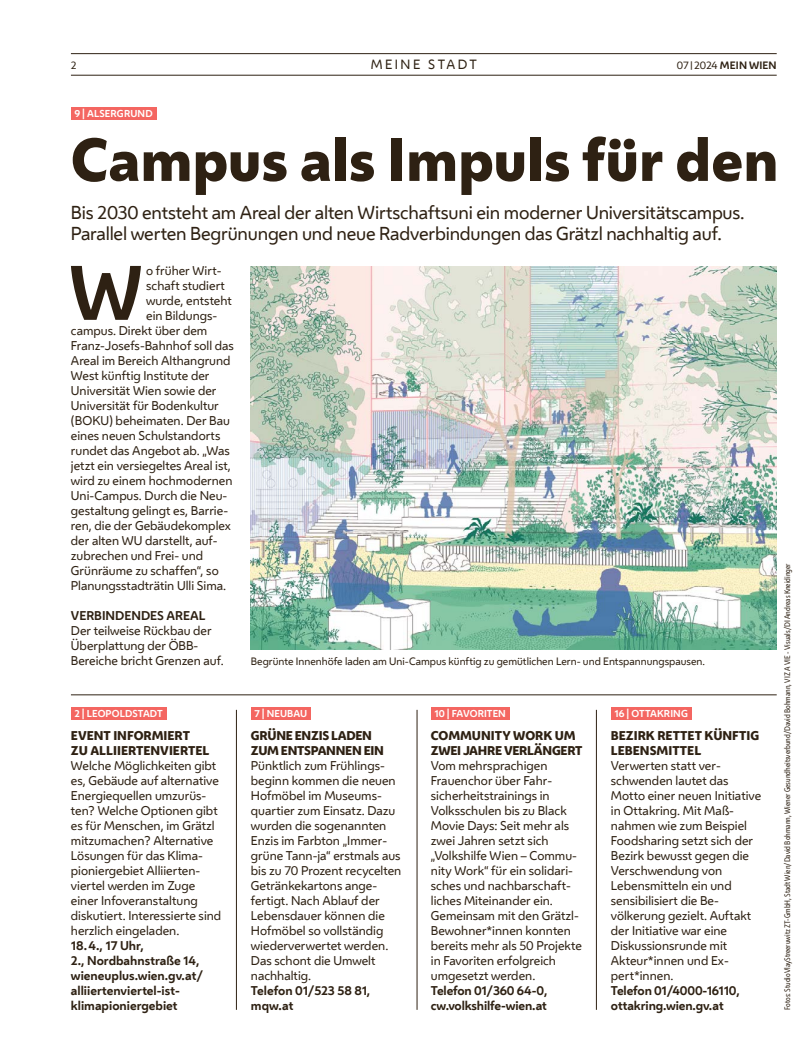
<style>
.page{position:relative;width:798px;height:1063px;background:#fff}
.page>*{position:absolute;margin:0;border:0;box-sizing:border-box;transform-origin:0 0}
.FT_FT_Initial4{font:700 71.88px "Wiener Melange";color:#2e2113}
.HL_Header_45pt{font:800 56.25px "Wiener Melange";color:#2e2113}
.HL_VS_14pt{font:17.5px/21px "Wiener Melange";letter-spacing:-.01em;color:#2e2113}
.t1{font:12.5px "Wiener Melange";letter-spacing:.2em;color:#2e2113}
.Spalte_Infobox_Spalte_FT{font:11.88px/15px "Wiener Melange";color:#2e2113}
.FT_FT_Initial4-2{font:11.88px "Wiener Melange";color:#2e2113}
.FT_FT{font:11.88px/15px "Wiener Melange";color:#2e2113}
.Spalte_Infobox_Spalte_FT-2{font:700 11.88px "Wiener Melange";letter-spacing:-.01em;color:#2e2113}
.FT_FT_Info_bold{font:700 11.88px/15px "Wiener Melange";color:#2e2113}
.Spalte_Infobox_Spalte_Header{font:800 11.88px/15px "Wiener Melange";color:#2e2113}
.Spalte_Infobox_Spalte_Header-2{font:800 11.88px/15px "Wiener Melange";letter-spacing:-.02em;color:#2e2113}
.Spalte_Infobox_Spalte_Header-3{font:800 11.88px/15px "Wiener Melange";letter-spacing:-.025em;color:#2e2113}
.FT_Zwischentitel{font:700 11.88px "Wiener Melange";color:#2e2113}
.Spalte_Infobox_Spalte_Info{font:700 11.88px "Wiener Melange";color:#2e2113}
.FT_Bildunterschrift{font:10px "Wiener Melange";color:#2e2113}
.t2{font:700 10px "Wiener Melange";letter-spacing:.01em;color:#2e2113}
.Spalte_Infobox_Spalte_Markerl_shade{font:700 9.38px "Wiener Melange";letter-spacing:.01em;color:#fff}
.t3{font:7.5px "Wiener Melange Cd";color:#2e2113}
.s1{font-weight:400}
.s2{font-weight:400;font-size:7.5px}
</style>
<div class="page">
<hr style="left:71px;top:75px;width:705px;height:1px;background:#2e2113">
<hr style="left:71px;top:53px;width:705px;height:1px;background:#2e2113">
<div style="left:251px;top:707px;width:59px;height:13px;background:#f46661"></div>
<div style="left:71px;top:707px;width:95px;height:13px;background:#f46661"></div>
<div style="left:431px;top:707px;width:78px;height:13px;background:#f46661"></div>
<div style="left:610px;top:707px;width:81px;height:13px;background:#f46661"></div>
<hr style="left:236px;top:710px;width:1px;height:300px;background:#2e2113">
<hr style="left:596px;top:710px;width:1px;height:300px;background:#2e2113">
<hr style="left:416px;top:710px;width:1px;height:300px;background:#2e2113">
<hr style="left:71px;top:695px;width:705px;height:1px;background:#2e2113">
<div style="left:71px;top:107px;width:85px;height:13px;background:#f46661"></div>
<img style="left:251px;top:266px;width:525px;height:384px">
<p class="FT_Bildunterschrift" style="left:71px;top:58px;width:7px">2</p>
<p class="t1" style="left:370px;top:55px;width:78px">Mein e Stadt</p>
<p class="t2" style="left:676px;top:57px;width:101px"><span class="s1">07</span> <span class="s2">|</span><span class="s1">2024</span> MEIN WIEN</p>
<p class="Spalte_Infobox_Spalte_Markerl_shade" style="left:74px;top:106px;width:80px">9 | ALSERGRUND</p>
<h1 class="HL_Header_45pt" style="left:71px;top:121px;width:708px">Campus als Impuls für den</h1>
<p class="HL_VS_14pt" style="left:71px;top:201px;width:675px">Bis 2030 entsteht am Areal der alten Wirtschaftsuni ein moderner Universitätscampus.<br>Parallel werten Begrünungen und neue Radverbindungen das Grätzl nachhaltig auf.</p>
<p class="FT_FT_Initial4" style="left:69px;top:233px;width:75px">W</p>
<p class="FT_FT_Initial4-2" style="left:146px;top:261px;width:77px">o früher Wirt-</p>
<p class="FT_FT_Initial4-2" style="left:146px;top:276px;width:80px">schaft studiert</p>
<p class="FT_FT_Initial4-2" style="left:146px;top:291px;width:87px">wurde, entsteht</p>
<p class="FT_FT_Initial4-2" style="left:146px;top:306px;width:73px">ein Bildungs-</p>
<p class="FT_FT_Initial4-2" style="left:71px;top:321px;width:138px">campus. Direkt über dem</p>
<p class="FT_FT_Initial4-2" style="left:71px;top:336px;width:164px">Franz-Josefs-Bahnhof soll das</p>
<p class="FT_FT_Initial4-2" style="left:71px;top:351px;width:161px">Areal im Bereich Althangrund</p>
<p class="FT_FT_Initial4-2" style="left:71px;top:366px;width:140px">West künftig I nstitute der</p>
<p class="FT_FT_Initial4-2" style="left:71px;top:381px;width:147px">Universität Wien sowie der</p>
<p class="FT_FT_Initial4-2" style="left:71px;top:396px;width:149px">Universität für Bodenkultur</p>
<p class="FT_FT_Initial4-2" style="left:71px;top:411px;width:160px">(BOKU) beheimaten. Der Bau</p>
<p class="FT_FT_Initial4-2" style="left:71px;top:426px;width:151px">eines neuen Schulstandorts</p>
<p class="FT_FT_Initial4-2" style="left:71px;top:441px;width:160px">rundet das Angebot ab. „Was</p>
<p class="FT_FT_Initial4-2" style="left:71px;top:456px;width:161px">jetzt ein versiegeltes Areal ist,</p>
<p class="FT_FT_Initial4-2" style="left:71px;top:471px;width:163px">wird zu einem hochmodernen</p>
<p class="FT_FT_Initial4-2" style="left:71px;top:486px;width:158px">Uni-Campus. Durch die Neu-</p>
<p class="FT_FT_Initial4-2" style="left:71px;top:501px;width:159px">gestaltung gelingt es, Barrie-</p>
<p class="FT_FT_Initial4-2" style="left:71px;top:516px;width:161px">ren, die der Gebäudekomplex</p>
<p class="FT_FT_Initial4-2" style="left:71px;top:531px;width:147px">der alten WU darstellt, auf-</p>
<p class="FT_FT_Initial4-2" style="left:71px;top:546px;width:134px">zubrechen und Frei- und</p>
<p class="FT_FT_Initial4-2" style="left:71px;top:561px;width:149px">Grünräume zu schaffen“, so</p>
<p class="FT_FT_Initial4-2" style="left:71px;top:576px;width:157px">Planungsstadträtin Ulli Sima.</p>
<p class="FT_Zwischentitel" style="left:71px;top:605px;width:136px">VERBINDENDES AREAL</p>
<p class="FT_FT" style="left:71px;top:622px;width:154px">Der teilweise Rückbau der<br>Überplattung der ÖBB-<br>Bereiche bricht Grenzen auf.</p>
<p class="Spalte_Infobox_Spalte_Markerl_shade" style="left:74px;top:706px;width:90px">2 | LEOPOLDSTADT</p>
<h1 class="Spalte_Infobox_Spalte_Header" style="left:71px;top:728px;width:140px">EVENT INFORMIERT<br>ZU ALLIIERTENVIERTEL</h1>
<p class="FT_FT" style="left:71px;top:757px;width:152px">Welche Möglichkeiten gibt es, Gebäude auf alternative<br>Energiequellen umzurüs&shy;ten? Welche Optionen gibt es für Menschen, im Grätzl mitzumachen? Alternative<br>Lösungen für das Klima&shy;pioniergebiet Alliierten&shy;viertel werden im Zuge einer I nfoveranstaltung diskutiert. I nteressierte sind herzlich eingeladen.</p>
<p class="FT_FT_Info_bold" style="left:71px;top:937px;width:130px">18.4., 17 Uhr,<br>2., Nordbahnstraße 14,</p>
<p class="FT_FT_Info_bold" style="left:71px;top:967px;width:134px">wieneuplus.wien.gv.at/ alliiertenviertel-ist&shy;klimapioniergebiet</p>
<p class="FT_Bildunterschrift" style="left:251px;top:653px;width:455px">Begrünte I nnenhöfe laden am Uni-Campus künftig zu gemütlichen Lern- und Entspannungspausen.</p>
<p class="Spalte_Infobox_Spalte_Markerl_shade" style="left:254px;top:706px;width:54px">7 | NEUBAU</p>
<h1 class="Spalte_Infobox_Spalte_Header-3" style="left:251px;top:728px;width:134px">GRÜNE ENZIS LADEN<br>ZUM ENTSPANNEN EIN</h1>
<p class="Spalte_Infobox_Spalte_FT" style="left:251px;top:757px;width:152px">Pünktlich zum Frühlings&shy;beginn kommen die neuen<br>Hofmöbel im Museums&shy;quartier zum Einsatz. Dazu wurden die sogenannten<br>Enzis im Farbton „I mmer&shy;grüne Tann-ja“ erstmals aus bis zu 70 Prozent recycelten<br>Getränkekartons ange&shy;fertigt. Nach Ablauf der<br>Lebensdauer können die<br>Hofmöbel so vollständig wiederverwertet werden.<br>Das schont die Umwelt nachhaltig.</p>
<p class="Spalte_Infobox_Spalte_FT-2" style="left:251px;top:980px;width:121px">Telefon 01/523 58 81,</p>
<p class="Spalte_Infobox_Spalte_Info" style="left:251px;top:995px;width:44px">mqw.at</p>
<p class="Spalte_Infobox_Spalte_Markerl_shade" style="left:434px;top:706px;width:73px">10 | FAVORITEN</p>
<h1 class="Spalte_Infobox_Spalte_Header-2" style="left:431px;top:728px;width:153px">COMMUNITY WORK UM<br>ZWEI JAHRE VERLÄNGERT</h1>
<p class="Spalte_Infobox_Spalte_FT" style="left:431px;top:757px;width:152px">Vom mehrsprachigen<br>Frauenchor über Fahr&shy;sicherheitstrainings in<br>Volksschulen bis zu Black<br>Movie Days: Seit mehr als zwei Jahren setzt sich „Volkshilfe Wien – Commu&shy;nity Work“ für ein solidari&shy;sches und nachbarschaft&shy;liches Miteinander ein.<br>Gemeinsam mit den Grätzl-<br>Bewohner*innen konnten bereits mehr als 50 Projekte in Favoriten erfolgreich umgesetzt werden.</p>
<p class="Spalte_Infobox_Spalte_FT-2" style="left:431px;top:980px;width:118px">Telefon 01/360 64-0,</p>
<p class="Spalte_Infobox_Spalte_FT-2" style="left:431px;top:995px;width:117px">cw.volkshilfe-wien.at</p>
<p class="Spalte_Infobox_Spalte_Markerl_shade" style="left:614px;top:706px;width:75px">16 | OTTAKRING</p>
<h1 class="Spalte_Infobox_Spalte_Header" style="left:610px;top:728px;width:150px">BEZIRK RETTET KÜNFTIG</h1>
<h1 class="Spalte_Infobox_Spalte_Header" style="left:610px;top:743px;width:92px">LEBENSMITTEL</h1>
<p class="Spalte_Infobox_Spalte_FT" style="left:610px;top:757px;width:152px">Verwerten statt ver&shy;schwenden lautet das<br>Motto einer neuen I nitiative in Ottakring. Mit Maß&shy;nahmen wie zum Beispiel<br>Foodsharing setzt sich der<br>Bezirk bewusst gegen die<br>Verschwendung von<br>Lebensmitteln ein und sensibilisiert die Be&shy;völkerung gezielt. Auftakt der I nitiative war eine<br>Diskussionsrunde mit<br>Akteur*innen und Ex&shy;pert*innen.</p>
<p class="Spalte_Infobox_Spalte_FT-2" style="left:610px;top:980px;width:130px">Telefon 01/4000-16110,</p>
<p class="Spalte_Infobox_Spalte_FT-2" style="left:610px;top:995px;width:114px">ottakring.wien.gv.at</p>
<p class="t3" style="left:782px;top:1010px;width:448px;rotate:-90deg">Fotos: StudioVlayStreeruwitz ZT-GmbH, Stadt Wien/David Bohmann, Wiener Gesundheitsverbund/David Bohmann, VIZ A VIE - Visuals/DI Andreas Kneidinger</p>
</div>
